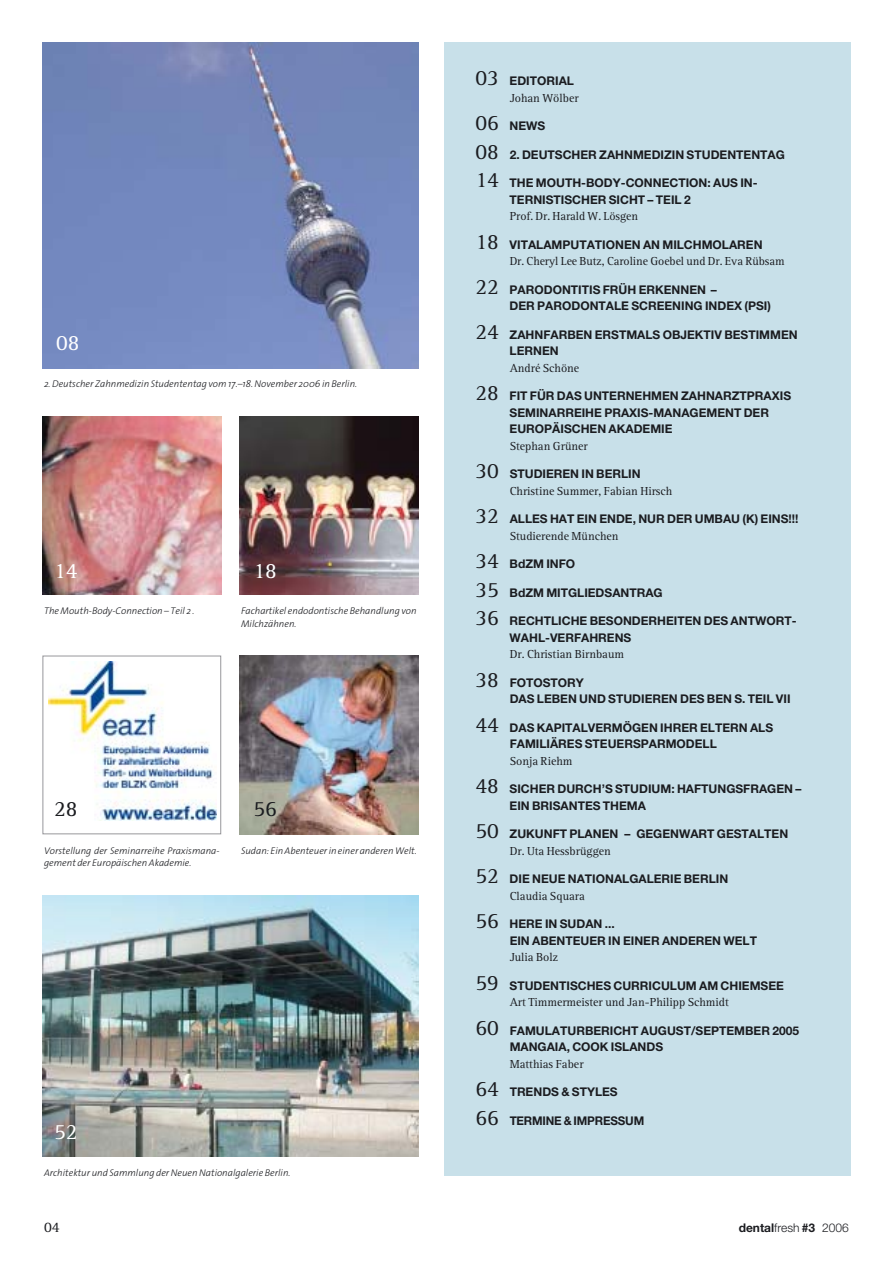
<style>
.page{position:relative;width:893px;height:1263px;background:#fff}
.page>*{position:absolute;margin:0;border:0;box-sizing:border-box;transform-origin:0 0}
.t1{font:22.5px "Rotis Serif";color:#fff}
.t2{font:22.5px "Rotis Serif";color:#1b1c20}
.t3{font:15px "Rotis Serif";color:#1b1c20}
.t4{font:700 12px/16.5px "Helvetica Neue";color:#1b1c20}
.t5{font:12px "Rotis Serif";color:#1b1c20}
.t6{font:300 12px "Helvetica Neue";color:#1b1c20}
.t7{font:italic 300 9.75px/12.8px "The Sans";color:#1b1c20}
.s1{font-family:"Rotis Serif";font-weight:400;font-size:22.5px}
.s2{font-weight:700}
</style>
<div class="page">
<div style="left:444px;top:43px;width:406px;height:1133px;background:#c8e0e9"></div>
<img style="left:43px;top:43px;width:375px;height:325px">
<img style="left:43px;top:416px;width:178px;height:179px">
<img style="left:240px;top:416px;width:178px;height:179px">
<img style="left:48px;top:662px;width:169px;height:158px">
<div style="left:43px;top:656px;width:178px;height:178px;border:1px solid #97979b"></div>
<img style="left:240px;top:656px;width:178px;height:178px">
<img style="left:43px;top:895px;width:375px;height:262px">
<h1 class="t1" style="left:56px;top:334px;width:25px">08</h1>
<p class="t7" style="left:44px;top:379px;width:315px">2. Deutscher Zahnmedizin Studententag vom 17.–18. November 2006 in Berlin.</p>
<h1 class="t1" style="left:54px;top:562px;width:25px">14</h1>
<h1 class="t1" style="left:254px;top:562px;width:25px">18</h1>
<p class="t7" style="left:44px;top:605px;width:152px">The Mouth-Body-Connection – Teil 2 .</p>
<p class="t7" style="left:241px;top:606px;width:177px">Fachartikel endodontische Behandlung von<br>Milchzähnen.</p>
<h1 class="t2" style="left:54px;top:800px;width:25px">28</h1>
<h1 class="t2" style="left:254px;top:800px;width:25px">56</h1>
<p class="t7" style="left:44px;top:845px;width:177px">Vorstellung der Seminarreihe Praxismana&shy;gement der Europäischen Akademie.</p>
<p class="t7" style="left:241px;top:845px;width:177px">Sudan: Ein Abenteuer in einer anderen Welt.</p>
<h1 class="t1" style="left:54px;top:1123px;width:25px">52</h1>
<p class="t7" style="left:44px;top:1167px;width:248px">Architektur und Sammlung der Neuen Nationalgalerie Berlin.</p>
<p class="t4" style="left:476px;top:74px;width:100px"><span class="s1">03</span> EDITORIAL</p>
<p class="t5" style="left:510px;top:93px;width:70px">Johan Wölber</p>
<p class="t4" style="left:476px;top:119px;width:71px"><span class="s1">06</span> NEWS</p>
<p class="t4" style="left:476px;top:147px;width:311px"><span class="s1">08</span> 2. DEUTSCHER ZAHNMEDIZIN STUDENTENTAG</p>
<p class="t4" style="left:510px;top:176px;width:250px;text-indent:-34px"><span class="s1">14</span> THE MOUTH-BODY-CONNECTION: AUS IN-<br>TERNISTISCHER SICHT – TEIL 2</p>
<p class="t5" style="left:510px;top:212px;width:130px">Prof. Dr. Harald W. Lösgen</p>
<p class="t4" style="left:476px;top:237px;width:288px"><span class="s1">18</span> VITALAMPUTATIONEN AN MILCHMOLAREN</p>
<p class="t5" style="left:510px;top:257px;width:276px">Dr. Cheryl Lee Butz, Caroline Goebel und Dr. Eva Rübsam</p>
<p class="t4" style="left:510px;top:282px;width:263px;text-indent:-34px"><span class="s1">22</span> PARODONTITIS FRÜH ERKENNEN –<br>DER PARODONTALE SCREENING INDEX (PSI)</p>
<p class="t4" style="left:510px;top:327px;width:290px;text-indent:-34px"><span class="s1">24</span> ZAHNFARBEN ERSTMALS OBJEKTIV BESTIMMEN<br>LERNEN</p>
<p class="t5" style="left:510px;top:363px;width:71px">André Schöne</p>
<p class="t4" style="left:510px;top:389px;width:283px;text-indent:-34px"><span class="s1">28</span> FIT FÜR DAS UNTERNEHMEN ZAHNARZTPRAXIS<br>SEMINARREIHE PRAXIS-MANAGEMENT DER<br>EUROPÄISCHEN AKADEMIE</p>
<p class="t5" style="left:510px;top:441px;width:80px">Stephan Grüner</p>
<p class="t4" style="left:476px;top:467px;width:167px"><span class="s1">30</span> STUDIEREN IN BERLIN</p>
<p class="t5" style="left:510px;top:486px;width:164px">Christine Summer, Fabian Hirsch</p>
<p class="t4" style="left:476px;top:512px;width:324px"><span class="s1">32</span> ALLES HAT EIN ENDE, NUR DER UMBAU (K) EINS!!!</p>
<p class="t5" style="left:510px;top:531px;width:110px">Studierende München</p>
<p class="t4" style="left:476px;top:557px;width:101px"><span class="s1">34</span> BdZM INFO</p>
<p class="t4" style="left:476px;top:585px;width:189px"><span class="s1">35</span> BdZM MITGLIEDSANTRAG</p>
<p class="t4" style="left:510px;top:614px;width:288px;text-indent:-34px"><span class="s1">36</span> RECHTLICHE BESONDERHEITEN DES ANTWORT-<br>WAHL-VERFAHRENS</p>
<p class="t5" style="left:510px;top:650px;width:116px">Dr. Christian Birnbaum</p>
<p class="t4" style="left:510px;top:675px;width:282px;text-indent:-34px"><span class="s1">38</span> FOTOSTORY<br>DAS LEBEN UND STUDIEREN DES BEN S. TEIL VII</p>
<p class="t4" style="left:510px;top:720px;width:265px;text-indent:-34px"><span class="s1">44</span> DAS KAPITALVERMÖGEN IHRER ELTERN ALS<br>FAMILIÄRES STEUERSPARMODELL</p>
<p class="t5" style="left:510px;top:756px;width:64px">Sonja Riehm</p>
<p class="t4" style="left:510px;top:782px;width:293px;text-indent:-34px"><span class="s1">48</span> SICHER DURCH’S STUDIUM: HAFTUNGSFRAGEN –<br>EIN BRISANTES THEMA</p>
<p class="t4" style="left:476px;top:827px;width:314px"><span class="s1">50</span> ZUKUNFT PLANEN – GEGENWART GESTALTEN</p>
<p class="t5" style="left:510px;top:846px;width:103px">Dr. Uta Hessbrüggen</p>
<p class="t4" style="left:476px;top:872px;width:254px"><span class="s1">52</span> DIE NEUE NATIONALGALERIE BERLIN</p>
<p class="t5" style="left:510px;top:891px;width:77px">Claudia Squara</p>
<p class="t4" style="left:510px;top:917px;width:249px;text-indent:-34px"><span class="s1">56</span> HERE IN SUDAN ...<br>EIN ABENTEUER IN EINER ANDEREN WELT</p>
<p class="t5" style="left:510px;top:953px;width:50px">Julia Bolz</p>
<p class="t4" style="left:476px;top:978px;width:310px"><span class="s1">59</span> STUDENTISCHES CURRICULUM AM CHIEMSEE</p>
<p class="t5" style="left:510px;top:998px;width:221px">Art Timmermeister und Jan-Philipp Schmidt</p>
<p class="t4" style="left:510px;top:1023px;width:291px;text-indent:-34px"><span class="s1">60</span> FAMULATURBERICHT AUGUST/SEPTEMBER 2005<br>MANGAIA, COOK ISLANDS</p>
<p class="t5" style="left:510px;top:1059px;width:75px">Matthias Faber</p>
<p class="t4" style="left:476px;top:1085px;width:144px"><span class="s1">64</span> TRENDS &amp; STYLES</p>
<p class="t4" style="left:476px;top:1113px;width:170px"><span class="s1">66</span> TERMINE &amp; IMPRESSUM</p>
<p class="t3" style="left:44px;top:1222px;width:17px">04</p>
<p class="t6" style="left:739px;top:1224px;width:112px"><span class="s2">dental</span>fresh <span class="s2">#3</span> 2006</p>
</div>
